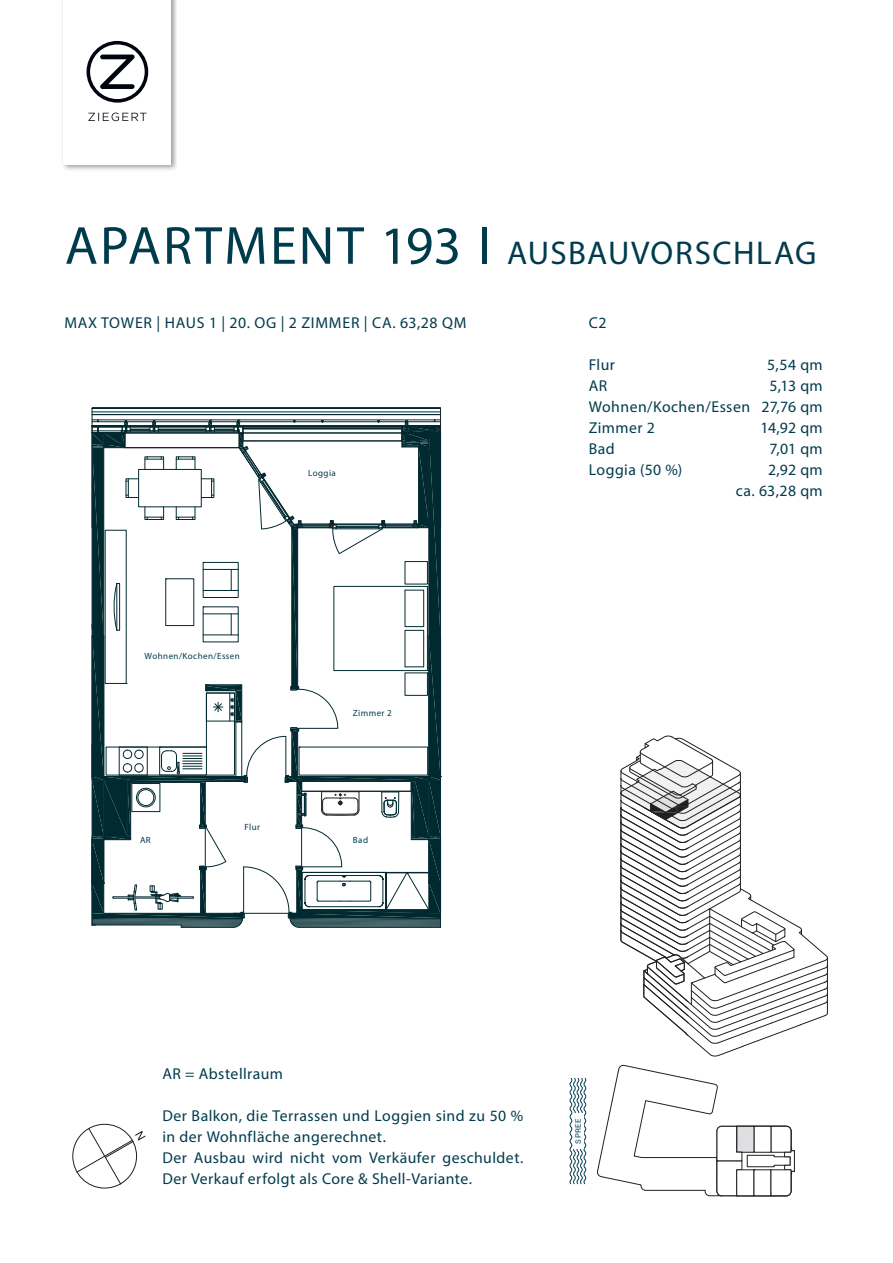
<style>
.page{position:relative;width:893px;height:1263px;background:#fff}
.page>*{position:absolute;margin:0;border:0;box-sizing:border-box;transform-origin:0 0}
.Head_Source_36_Light{font:33px "Myriad Pro";letter-spacing:.04em;color:#003b4d}
.Subhead_Roboto_Regul{font:15.75px/21px "Myriad Pro";letter-spacing:.03em;color:#003b4d}
.Subhead_Roboto_Regul-2{font:15.75px "Myriad Pro";letter-spacing:.05em;color:#003b4d}
.Body_Verschachteltes{font:15.75px "Myriad Pro";color:#003b4d}
.t1{font:9px "Myriad Pro";letter-spacing:.045em;color:#003b4d}
.t2{font:7.5px "Roboto";letter-spacing:.07em;color:#003b4d}
.s1{font-size:54px}
</style>
<div class="page">
<svg style="left:597px;top:1065px;width:197px;height:132px"></svg>
<svg style="left:620px;top:736px;width:208px;height:320px"></svg>
<img style="left:62px;top:0;width:114px;height:170px">
<div style="left:64px;top:0;width:107px;height:164px;background:#fff"></div>
<svg style="left:88px;top:113px;width:58px;height:8px"></svg>
<svg style="left:87px;top:41px;width:61px;height:62px"></svg>
<svg style="left:569px;top:1078px;width:18px;height:106px"></svg>
<div style="left:573px;top:1113px;width:10px;height:36px;background:#fff"></div>
<hr style="left:92px;top:414px;width:348px;height:1px;background:#002a30">
<hr style="left:92px;top:408px;width:348px;height:1px;background:#002a30">
<hr style="left:92px;top:412px;width:348px;height:1px;background:#002a30">
<svg style="left:92px;top:419px;width:349px;height:509px"></svg>
<svg style="left:72px;top:1124px;width:74px;height:64px"></svg>
<p class="Head_Source_36_Light" style="left:65px;top:232px;width:753px"><span class="s1">APARTMENT 193 I</span> AUSBAUVORSCHLAG</p>
<p class="Subhead_Roboto_Regul-2" style="left:64px;top:313px;width:403px">MAX TOWER | HAUS 1 | 20. OG | 2 ZIMMER | CA. 63,28 QM</p>
<p class="t1" style="left:308px;top:467px;width:29px">Loggia</p>
<p class="t1" style="left:145px;top:651px;width:97px">Wohnen/Kochen/Essen</p>
<p class="t1" style="left:140px;top:834px;width:12px">AR</p>
<p class="t1" style="left:244px;top:821px;width:17px">Flur</p>
<p class="t1" style="left:353px;top:708px;width:40px">Zimmer 2</p>
<p class="t1" style="left:353px;top:834px;width:17px">Bad</p>
<p class="Body_Verschachteltes" style="left:589px;top:313px;width:19px">C2</p>
<p class="Subhead_Roboto_Regul" style="left:589px;top:353px;width:28px">Flur</p>
<p class="Subhead_Roboto_Regul" style="left:767px;top:353px;width:57px">5,54 qm</p>
<p class="Subhead_Roboto_Regul" style="left:589px;top:374px;width:20px">AR</p>
<p class="Subhead_Roboto_Regul" style="left:769px;top:374px;width:55px">5,13 qm</p>
<p class="Subhead_Roboto_Regul" style="left:589px;top:395px;width:236px">Wohnen/Kochen/Essen 27,76 qm</p>
<p class="Subhead_Roboto_Regul" style="left:589px;top:416px;width:68px">Zimmer 2</p>
<p class="Subhead_Roboto_Regul" style="left:760px;top:416px;width:64px">14,92 qm</p>
<p class="Subhead_Roboto_Regul" style="left:589px;top:437px;width:28px">Bad</p>
<p class="Subhead_Roboto_Regul" style="left:769px;top:437px;width:55px">7,01 qm</p>
<p class="Subhead_Roboto_Regul" style="left:589px;top:458px;width:95px">Loggia (50 %)</p>
<p class="Subhead_Roboto_Regul" style="left:768px;top:458px;width:56px">2,92 qm</p>
<p class="Subhead_Roboto_Regul" style="left:736px;top:479px;width:88px">ca. 63,28 qm</p>
<p class="Subhead_Roboto_Regul" style="left:162px;top:1063px;width:122px">AR = Abstellraum</p>
<p class="Subhead_Roboto_Regul" style="left:162px;top:1105px;width:362px">Der Balkon, die Terrassen und Loggien sind zu 50 % in der Wohnfläche angerechnet.</p>
<p class="Subhead_Roboto_Regul" style="left:162px;top:1147px;width:362px">Der Ausbau wird nicht vom Verkäufer geschuldet.<br>Der Verkauf erfolgt als Core &amp; Shell-Variante.</p>
<p class="t2" style="left:573px;top:1143px;width:27px;rotate:-90deg">SPREE</p>
</div>
